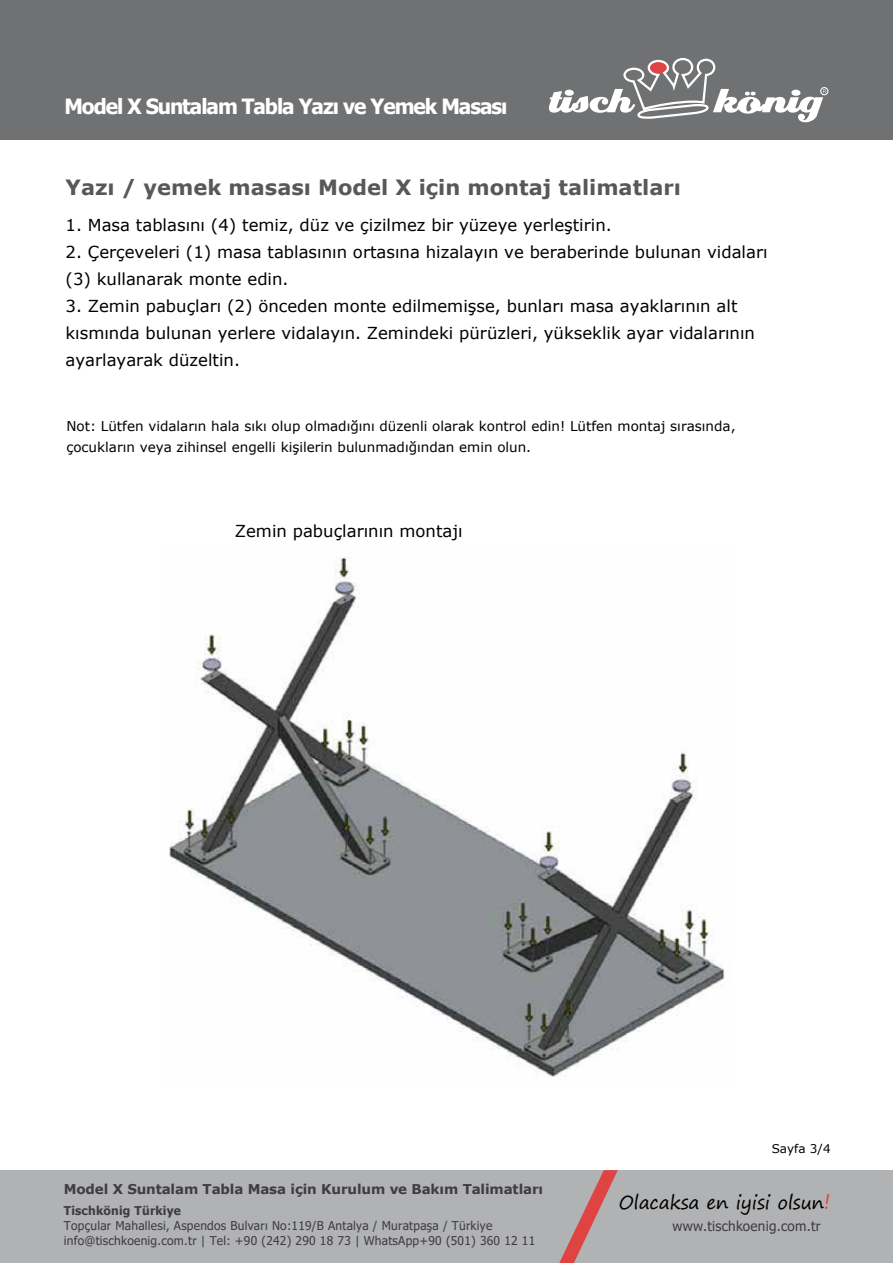
<style>
.page{position:relative;width:893px;height:1263px;background:#fff}
.page>*{position:absolute;margin:0;border:0;box-sizing:border-box;transform-origin:0 0}
.t1{font:700 21px "Verdana";color:#58585a}
.t2{font:700 21px "Tahoma";letter-spacing:-.05em;color:#fff}
.t3{font:18.75px "Segoe Print";letter-spacing:-.01em;color:#000}
.t4{font:16.5px/27px "Verdana";color:#000}
.t5{font:13.65px "Tahoma";letter-spacing:.02em;color:#3e3d40}
.t6{font:13.5px/21px "Verdana";color:#000}
.t7{font:700 13.5px "Verdana";letter-spacing:-.01em;color:#3e3d40}
.t8{font:12.15px/15px "Tahoma";letter-spacing:.02em;color:#3e3d40}
.t9{font:700 12.15px "Tahoma";letter-spacing:.02em;color:#3e3d40}
.t10{font:12px "Verdana";color:#000}
.s1{font-size:21px;color:#df4443}
</style>
<div class="page">
<div style="left:0;top:0;width:893px;height:140px;background:#707172"></div>
<div style="left:820px;top:87px;width:8px;height:8px;border:1px solid #fff;border-radius:50%"></div>
<svg style="left:549px;top:58px;width:277px;height:64px"></svg>
<div style="left:0;top:1171px;width:893px;height:92px;background:#b1b2b4"></div>
<svg style="left:559px;top:1170px;width:59px;height:93px"></svg>
<img style="left:169px;top:557px;width:556px;height:520px">
<p class="t2" style="left:64px;top:91px;width:444px">Model X Suntalam Tabla Yazı ve Yemek Masası</p>
<p class="t1" style="left:66px;top:172px;width:617px">Yazı / yemek masası Model X için montaj talimatları</p>
<p class="t4" style="left:66px;top:211px;width:548px">1. Masa tablasını (4) temiz, düz ve çizilmez bir yüzeye yerleştirin.</p>
<p class="t4" style="left:66px;top:238px;width:704px">2. Çerçeveleri (1) masa tablasının ortasına hizalayın ve beraberinde bulunan vidaları (3) kullanarak monte edin.</p>
<p class="t4" style="left:66px;top:292px;width:691px">3. Zemin pabuçları (2) önceden monte edilmemişse, bunları masa ayaklarının alt kısmında bulunan yerlere vidalayın. Zemindeki pürüzleri, yükseklik ayar vidalarının ayarlayarak düzeltin.</p>
<p class="t6" style="left:66px;top:415px;width:671px">Not: Lütfen vidaların hala sıkı olup olmadığını düzenli olarak kontrol edin! Lütfen montaj sırasında, çocukların veya zihinsel engelli kişilerin bulunmadığından emin olun.</p>
<p class="t4" style="left:235px;top:518px;width:229px">Zemin pabuçlarının montajı</p>
<p class="t10" style="left:772px;top:1140px;width:60px">Sayfa 3/4</p>
<p class="t7" style="left:64px;top:1179px;width:481px">Model X Suntalam Tabla Masa için Kurulum ve Bakım Talimatları</p>
<p class="t3" style="left:619px;top:1186px;width:213px">Olacaksa en iyisi olsun<span class="s1">!</span></p>
<p class="t9" style="left:64px;top:1202px;width:119px">Tischkönig Türkiye</p>
<p class="t8" style="left:64px;top:1218px;width:473px">Topçular Mahallesi, Aspendos Bulvarı No:119/B Antalya / Muratpaşa / Türkiye info@tischkoenig.com.tr | Tel: +90 (242) 290 18 73 | WhatsApp+90 (501) 360 12 11</p>
<p class="t5" style="left:673px;top:1217px;width:150px">www.tischkoenig.com.tr</p>
</div>
